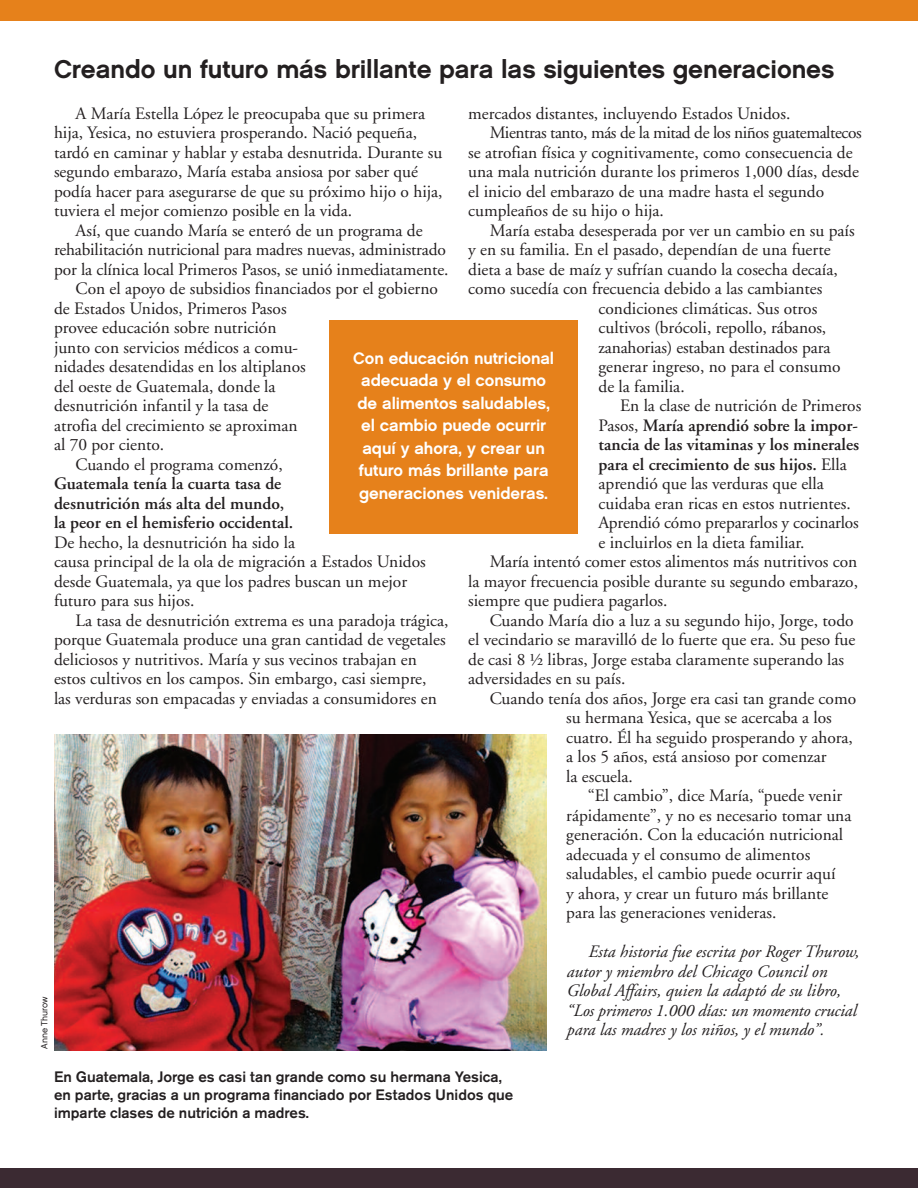
<style>
.page{position:relative;width:918px;height:1188px;background:#fff}
.page>*{position:absolute;margin:0;border:0;box-sizing:border-box;transform-origin:0 0}
.t1{font:25.5px "Chalet New York Nineteen Sixty";letter-spacing:-.005em;color:#231f20}
.t2{font:17.4px/19.5px "Adobe Garamond";color:#231f20}
.t3{font:600 17.4px/19.5px "Adobe Garamond";color:#231f20}
.t4{font:italic 17.4px/19.5px "Adobe Garamond";color:#231f20}
.t5{font:17.4px "Adobe Garamond";letter-spacing:-.025em;color:#231f20}
.t6{font:16.5px/22.5px "Chalet New York Nineteen Sixty";letter-spacing:-.005em;color:#fff;text-align:center}
.t7{font:500 15px/18px "Akzidenz Grotesk BE";color:#231f20}
.t8{font:9px "Chalet London Nineteen Sixty";letter-spacing:-.01em;color:#231f20}
.s1{font-weight:400}
</style>
<div class="page">
<div style="left:0;top:1168px;width:918px;height:20px;background:#3b2a32"></div>
<div style="left:0;top:0;width:918px;height:21px;background:#e6811b"></div>
<img style="left:54px;top:734px;width:492px;height:316px">
<div style="left:330px;top:320px;width:248px;height:214px;background:#e6811b"></div>
<h1 class="t1" style="left:54px;top:53px;width:782px">Creando un futuro más brillante para las siguientes generaciones</h1>
<p class="t2" style="left:54px;top:105px;width:390px;text-indent:22px">A María Estella López le preocupaba que su primera hija, Yesica, no estuviera prosperando. Nació pequeña, tardó en caminar y hablar y estaba desnutrida. Durante su segundo embarazo, María estaba ansiosa por saber qué podía hacer para asegurarse de que su próximo hijo o hija, tuviera el mejor comienzo posible en la vida.</p>
<p class="t2" style="left:76px;top:222px;width:348px">Así, que cuando María se enteró de un programa de</p>
<p class="t2" style="left:54px;top:242px;width:393px">rehabilitación nutricional para madres nuevas, administrado</p>
<p class="t2" style="left:54px;top:261px;width:396px">por la clínica local Primeros Pasos, se unió inmediatamente.</p>
<p class="t2" style="left:76px;top:281px;width:364px">Con el apoyo de subsidios financiados por el gobierno</p>
<p class="t2" style="left:54px;top:300px;width:234px">de Estados Unidos, Primeros Pasos</p>
<p class="t2" style="left:54px;top:320px;width:224px">provee educación sobre nutrición</p>
<p class="t2" style="left:54px;top:339px;width:246px">junto con servicios médicos a comu-</p>
<p class="t2" style="left:54px;top:359px;width:253px">nidades desatendidas en los altiplanos</p>
<p class="t2" style="left:54px;top:378px;width:223px">del oeste de Guatemala, donde la</p>
<p class="t2" style="left:54px;top:398px;width:216px">desnutrición infantil y la tasa de</p>
<p class="t2" style="left:54px;top:417px;width:245px">atrofia del crecimiento se aproximan</p>
<p class="t2" style="left:54px;top:437px;width:112px">al 70 por ciento.</p>
<p class="t2" style="left:76px;top:456px;width:209px">Cuando el programa comenzó,</p>
<p class="t3" style="left:54px;top:476px;width:241px">Guatemala tenía la cuarta tasa de desnutrición más alta del mundo, la peor en el hemisferio occidental.</p>
<p class="t2" style="left:54px;top:534px;width:373px">De hecho, la desnutrición ha sido la<br>causa principal de la ola de migración a Estados Unidos desde Guatemala, ya que los padres buscan un mejor futuro para sus hijos.</p>
<p class="t2" style="left:54px;top:612px;width:396px;text-indent:22px">La tasa de desnutrición extrema es una paradoja trágica, porque Guatemala produce una gran cantidad de vegetales deliciosos y nutritivos. María y sus vecinos trabajan en estos cultivos en los campos. Sin embargo, casi siempre,<br>las verduras son empacadas y enviadas a consumidores en</p>
<p class="t2" style="left:468px;top:105px;width:324px">mercados distantes, incluyendo Estados Unidos.</p>
<p class="t5" style="left:490px;top:126px;width:373px">Mientras tanto, más de la mitad de los niños guatemaltecos</p>
<p class="t2" style="left:468px;top:144px;width:386px">se atrofian física y cognitivamente, como consecuencia de</p>
<p class="t2" style="left:468px;top:164px;width:392px">una mala nutrición durante los primeros 1,000 días, desde</p>
<p class="t2" style="left:468px;top:183px;width:358px">el inicio del embarazo de una madre hasta el segundo</p>
<p class="t2" style="left:468px;top:203px;width:197px">cumpleaños de su hijo o hija.</p>
<p class="t2" style="left:490px;top:222px;width:367px">María estaba desesperada por ver un cambio en su país</p>
<p class="t2" style="left:468px;top:242px;width:364px">y en su familia. En el pasado, dependían de una fuerte</p>
<p class="t2" style="left:468px;top:261px;width:371px">dieta a base de maíz y sufrían cuando la cosecha decaía,</p>
<p class="t2" style="left:468px;top:281px;width:356px">como sucedía con frecuencia debido a las cambiantes</p>
<p class="t2" style="left:599px;top:300px;width:220px">condiciones climáticas. Sus otros</p>
<p class="t2" style="left:599px;top:320px;width:229px">cultivos (brócoli, repollo, rábanos,</p>
<p class="t2" style="left:599px;top:339px;width:234px">zanahorias) estaban destinados para</p>
<p class="t2" style="left:599px;top:359px;width:243px">generar ingreso, no para el consumo</p>
<p class="t2" style="left:599px;top:378px;width:88px">de la familia.</p>
<p class="t2" style="left:620px;top:398px;width:243px">En la clase de nutrición de Primeros</p>
<p class="t3" style="left:599px;top:417px;width:261px"><span class="s1">Pasos,</span> María aprendió sobre la impor-</p>
<p class="t3" style="left:599px;top:437px;width:262px">tancia de las vitaminas y los minerales</p>
<p class="t3" style="left:599px;top:456px;width:250px">para el crecimiento de sus hijos. <span class="s1">Ella</span></p>
<p class="t2" style="left:599px;top:476px;width:227px">aprendió que las verduras que ella</p>
<p class="t2" style="left:599px;top:495px;width:254px">cuidaba eran ricas en estos nutrientes.</p>
<p class="t2" style="left:599px;top:515px;width:262px">Aprendió cómo prepararlos y cocinarlos</p>
<p class="t2" style="left:599px;top:534px;width:208px">e incluirlos en la dieta familiar.</p>
<p class="t2" style="left:490px;top:554px;width:369px">María intentó comer estos alimentos más nutritivos con</p>
<p class="t2" style="left:468px;top:573px;width:391px">la mayor frecuencia posible durante su segundo embarazo,</p>
<p class="t2" style="left:468px;top:593px;width:201px">siempre que pudiera pagarlos.</p>
<p class="t2" style="left:490px;top:612px;width:365px">Cuando María dio a luz a su segundo hijo, Jorge, todo</p>
<p class="t2" style="left:468px;top:632px;width:389px">el vecindario se maravilló de lo fuerte que era. Su peso fue</p>
<p class="t2" style="left:468px;top:651px;width:377px">de casi 8 ½ libras, Jorge estaba claramente superando las</p>
<p class="t2" style="left:468px;top:671px;width:159px">adversidades en su país.</p>
<p class="t2" style="left:490px;top:690px;width:368px">Cuando tenía dos años, Jorge era casi tan grande como</p>
<p class="t2" style="left:566px;top:710px;width:267px">su hermana Yesica, que se acercaba a los</p>
<p class="t2" style="left:566px;top:729px;width:288px">cuatro. Él ha seguido prosperando y ahora,</p>
<p class="t2" style="left:566px;top:749px;width:262px">a los 5 años, está ansioso por comenzar</p>
<p class="t2" style="left:566px;top:768px;width:68px">la escuela.</p>
<p class="t2" style="left:588px;top:788px;width:256px">“El cambio”, dice María, “puede venir</p>
<p class="t2" style="left:566px;top:807px;width:287px">rápidamente”, y no es necesario tomar una</p>
<p class="t2" style="left:566px;top:827px;width:278px">generación. Con la educación nutricional</p>
<p class="t2" style="left:566px;top:846px;width:246px">adecuada y el consumo de alimentos</p>
<p class="t2" style="left:566px;top:866px;width:271px">saludables, el cambio puede ocurrir aquí</p>
<p class="t2" style="left:566px;top:885px;width:264px">y ahora, y crear un futuro más brillante</p>
<p class="t2" style="left:566px;top:905px;width:212px">para las generaciones venideras.</p>
<p class="t4" style="left:566px;top:944px;width:294px;text-indent:22px">Esta historia fue escrita por Roger Thurow, autor y miembro del Chicago Council on Global Affairs, quien la adaptó de su libro, “Los primeros 1.000 días: un momento crucial para las madres y los niños, y el mundo”.</p>
<p class="t7" style="left:54px;top:1069px;width:461px">En Guatemala, Jorge es casi tan grande como su hermana Yesica, en parte, gracias a un programa financiado por Estados Unidos que imparte clases de nutrición a madres.</p>
<p class="t6" style="left:353px;top:347px;width:202px">Con educación nutricional adecuada y el consumo de alimentos saludables, el cambio puede ocurrir aquí y ahora, y crear un futuro más brillante para generaciones venideras.</p>
<p class="t8" style="left:39px;top:1049px;width:54px;rotate:-90deg">Anne Thurow</p>
</div>
